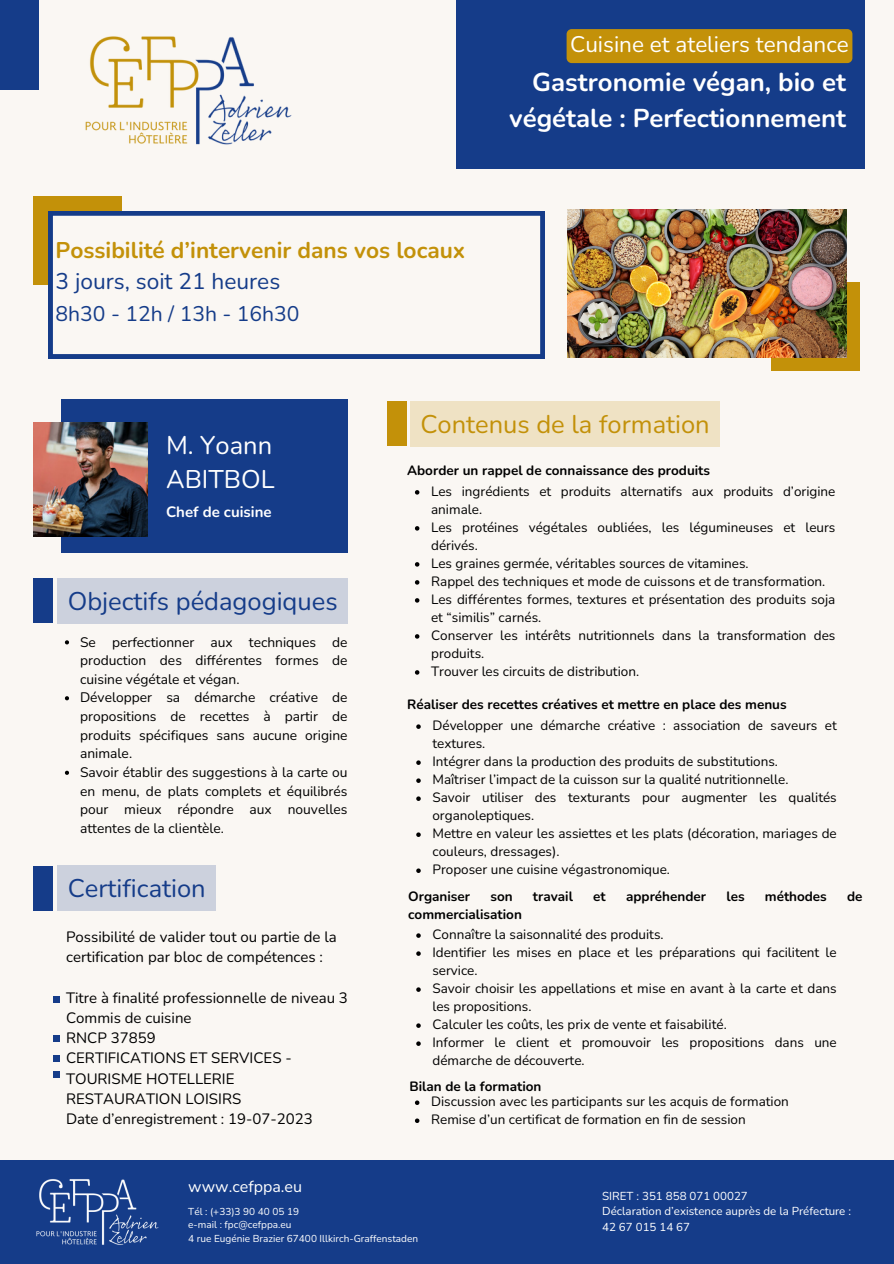
<style>
.page{position:relative;width:894px;height:1264px;background:#fff}
.page>*{position:absolute;margin:0;border:0;box-sizing:border-box;transform-origin:0 0}
.t1{font:700 25.8px/36px "Nunito";color:#fff;text-align:right}
.t2{font:25.5px "Nunito";color:#153c89}
.t3{font:25.5px "Nunito";color:#c39109}
.t4{font:25.5px/34.8px "Nunito";color:#fff}
.t5{font:700 22.65px/31.5px "Nunito";color:#c39109}
.t6{font:22.5px "Nunito";color:#fff}
.t7{font:21.15px "Nunito";color:#153c89}
.t8{font:16.05px "Nunito";color:#fff}
.t9{font:15px/20.2px "Nunito";color:#000}
.t10{font:700 15px "Nunito";color:#fff}
.t11{font:13.8px/18.6px "Nunito";color:#000;text-align:justify}
.t12{font:13.5px/18px "Nunito";color:#000}
.t13{font:700 13.5px "Nunito";color:#000}
.t14{font:11.55px "Nunito";color:#fff}
.t15{font:10.05px "Nunito";color:#fff}
.s1{font-weight:400;color:#153c89}
</style>
<div class="page">
<div style="left:0;top:0;width:893px;height:1263px;background:#faf7f3"></div>
<img style="left:85px;top:36px;width:207px;height:109px">
<div style="left:0;top:0;width:39px;height:89px;background:#153c89"></div>
<div style="left:33px;top:196px;width:89px;height:89px;background:#c39109"></div>
<svg style="left:48px;top:211px;width:496px;height:147px"></svg>
<div style="left:771px;top:282px;width:88px;height:89px;background:#c39109"></div>
<img style="left:567px;top:210px;width:278px;height:147px">
<div style="left:61px;top:399px;width:286px;height:153px;background:#153c89"></div>
<img style="left:33px;top:422px;width:114px;height:114px">
<div style="left:0;top:1160px;width:893px;height:103px;background:#153c89"></div>
<img style="left:36px;top:1179px;width:123px;height:66px">
<div style="left:387px;top:401px;width:20px;height:44px;background:#c39109"></div>
<div style="left:33px;top:578px;width:20px;height:44px;background:#153c89"></div>
<div style="left:33px;top:865px;width:20px;height:45px;background:#153c89"></div>
<div style="left:53px;top:995px;width:7px;height:7px;background:#153c89"></div>
<div style="left:53px;top:1035px;width:7px;height:7px;background:#153c89"></div>
<div style="left:53px;top:1055px;width:7px;height:6px;background:#153c89"></div>
<div style="left:53px;top:1071px;width:7px;height:7px;background:#153c89"></div>
<div style="left:456px;top:0;width:408px;height:168px;background:#153c89"></div>
<div style="left:566px;top:29px;width:286px;height:34px;background:#c39109;border-radius:5px"></div>
<div style="left:58px;top:578px;width:290px;height:45px;background:#ccd1dd"></div>
<div style="left:410px;top:402px;width:309px;height:45px;background:#efe2c4"></div>
<svg style="left:65px;top:640px;width:4px;height:4px"></svg>
<svg style="left:65px;top:696px;width:4px;height:4px"></svg>
<svg style="left:65px;top:770px;width:4px;height:4px"></svg>
<div style="left:58px;top:865px;width:158px;height:45px;background:#ccd1dd"></div>
<svg style="left:415px;top:1100px;width:4px;height:4px"></svg>
<svg style="left:415px;top:1118px;width:4px;height:4px"></svg>
<svg style="left:415px;top:490px;width:4px;height:4px"></svg>
<svg style="left:415px;top:526px;width:4px;height:4px"></svg>
<svg style="left:415px;top:562px;width:4px;height:4px"></svg>
<svg style="left:415px;top:580px;width:4px;height:4px"></svg>
<svg style="left:415px;top:598px;width:4px;height:4px"></svg>
<svg style="left:415px;top:634px;width:4px;height:4px"></svg>
<svg style="left:415px;top:670px;width:4px;height:4px"></svg>
<svg style="left:416px;top:724px;width:4px;height:5px"></svg>
<svg style="left:416px;top:760px;width:4px;height:5px"></svg>
<svg style="left:416px;top:778px;width:4px;height:5px"></svg>
<svg style="left:416px;top:796px;width:4px;height:5px"></svg>
<svg style="left:416px;top:832px;width:4px;height:5px"></svg>
<svg style="left:416px;top:868px;width:4px;height:5px"></svg>
<svg style="left:416px;top:933px;width:4px;height:4px"></svg>
<svg style="left:416px;top:951px;width:4px;height:4px"></svg>
<svg style="left:416px;top:987px;width:4px;height:4px"></svg>
<svg style="left:416px;top:1023px;width:4px;height:4px"></svg>
<svg style="left:416px;top:1041px;width:4px;height:4px"></svg>
<h3 class="t6" style="left:570px;top:30px;width:280px">Cuisine et ateliers tendance</h3>
<p class="t5" style="left:56px;top:234px;width:411px">Possibilité d’intervenir dans vos locaux<br><span class="s1">3 jours, soit 21 heures</span></p>
<p class="t7" style="left:56px;top:299px;width:245px">8h30 - 12h / 13h - 16h30</p>
<h1 class="t1" style="left:509px;top:65px;width:338px">Gastronomie végan, bio et végétale : Perfectionnement</h1>
<p class="t4" style="left:166px;top:428px;width:110px">M. Yoann<br>ABITBOL</p>
<p class="t10" style="left:166px;top:502px;width:107px">Chef de cuisine</p>
<p class="t2" style="left:68px;top:584px;width:271px">Objectifs pédagogiques</p>
<p class="t11" style="left:80px;top:632px;width:269px">Se perfectionner aux techniques de production des différentes formes de cuisine végétale et végan.</p>
<h2 class="t11" style="left:80px;top:688px;width:269px">Développer sa démarche créative de propositions de recettes à partir de produits spécifiques sans aucune origine animale.</h2>
<h2 class="t11" style="left:80px;top:763px;width:269px">Savoir établir des suggestions à la carte ou en menu, de plats complets et équilibrés pour mieux répondre aux nouvelles attentes de la clientèle.</h2>
<p class="t2" style="left:68px;top:870px;width:139px">Certification</p>
<p class="t9" style="left:66px;top:926px;width:272px">Possibilité de valider tout ou partie de la certification par bloc de compétences :</p>
<p class="t9" style="left:66px;top:987px;width:283px">Titre à finalité professionnelle de niveau 3<br>Commis de cuisine<br>RNCP 37859<br>CERTIFICATIONS ET SERVICES -<br>TOURISME HOTELLERIE<br>RESTAURATION LOISIRS<br>Date d’enregistrement : 19-07-2023</p>
<h4 class="t3" style="left:420px;top:407px;width:291px">Contenus de la formation</h4>
<p class="t13" style="left:407px;top:461px;width:304px">Aborder un rappel de connaissance des produits</p>
<p class="t12" style="left:431px;top:482px;width:405px">Les ingrédients et produits alternatifs aux produits d’origine animale.</p>
<p class="t12" style="left:431px;top:518px;width:405px">Les protéines végétales oubliées, les légumineuses et leurs dérivés.</p>
<p class="t12" style="left:431px;top:554px;width:319px">Les graines germée, véritables sources de vitamines.</p>
<p class="t12" style="left:431px;top:572px;width:395px">Rappel des techniques et mode de cuissons et de transformation.</p>
<p class="t12" style="left:431px;top:590px;width:405px">Les différentes formes, textures et présentation des produits soja et “similis” carnés.</p>
<p class="t12" style="left:431px;top:626px;width:405px">Conserver les intérêts nutritionnels dans la transformation des produits.</p>
<h6 class="t12" style="left:431px;top:662px;width:209px">Trouver les circuits de distribution.</h6>
<p class="t13" style="left:407px;top:695px;width:381px">Réaliser des recettes créatives et mettre en place des menus</p>
<p class="t12" style="left:432px;top:716px;width:405px">Développer une démarche créative : association de saveurs et textures.</p>
<p class="t12" style="left:432px;top:752px;width:347px">Intégrer dans la production des produits de substitutions.</p>
<p class="t12" style="left:432px;top:770px;width:357px">Maîtriser l’impact de la cuisson sur la qualité nutritionnelle.</p>
<h6 class="t12" style="left:432px;top:788px;width:405px">Savoir utiliser des texturants pour augmenter les qualités organoleptiques.</h6>
<p class="t12" style="left:432px;top:824px;width:405px">Mettre en valeur les assiettes et les plats (décoration, mariages de couleurs, dressages).</p>
<p class="t12" style="left:432px;top:860px;width:239px">Proposer une cuisine végastronomique.</p>
<p class="t13" style="left:408px;top:887px;width:63px">Organiser</p>
<p class="t13" style="left:490px;top:887px;width:24px">son</p>
<p class="t13" style="left:532px;top:887px;width:42px">travail</p>
<p class="t13" style="left:593px;top:887px;width:14px">et</p>
<p class="t13" style="left:626px;top:887px;width:82px">appréhender</p>
<p class="t13" style="left:726px;top:887px;width:20px">les</p>
<p class="t13" style="left:764px;top:887px;width:64px">méthodes</p>
<p class="t13" style="left:846px;top:887px;width:17px">de</p>
<p class="t13" style="left:408px;top:905px;width:115px">commercialisation</p>
<h5 class="t12" style="left:432px;top:925px;width:232px">Connaître la saisonnalité des produits.</h5>
<p class="t12" style="left:432px;top:943px;width:405px">Identifier les mises en place et les préparations qui facilitent le service.</p>
<p class="t12" style="left:432px;top:979px;width:405px">Savoir choisir les appellations et mise en avant à la carte et dans les propositions.</p>
<p class="t12" style="left:432px;top:1015px;width:296px">Calculer les coûts, les prix de vente et faisabilité.</p>
<p class="t12" style="left:432px;top:1033px;width:405px">Informer le client et promouvoir les propositions dans une démarche de découverte.</p>
<p class="t13" style="left:409px;top:1077px;width:133px">Bilan de la formation</p>
<p class="t12" style="left:431px;top:1092px;width:359px">Discussion avec les participants sur les acquis de formation</p>
<h6 class="t12" style="left:431px;top:1110px;width:316px">Remise d’un certificat de formation en fin de session</h6>
<p class="t8" style="left:188px;top:1175px;width:115px">www.cefppa.eu</p>
<h2 class="t15" style="left:188px;top:1204px;width:112px">Tél : (+33)3 90 40 05 19</h2>
<h5 class="t15" style="left:188px;top:1217px;width:105px">e-mail : fpc@cefppa.eu</h5>
<h5 class="t15" style="left:188px;top:1231px;width:231px">4 rue Eugénie Brazier 67400 Illkirch-Graffenstaden</h5>
<h2 class="t14" style="left:602px;top:1187px;width:147px">SIRET : 351 858 071 00027</h2>
<h6 class="t14" style="left:602px;top:1203px;width:250px">Déclaration d’existence auprès de la Préfecture :</h6>
<p class="t14" style="left:602px;top:1219px;width:89px">42 67 015 14 67</p>
</div>
